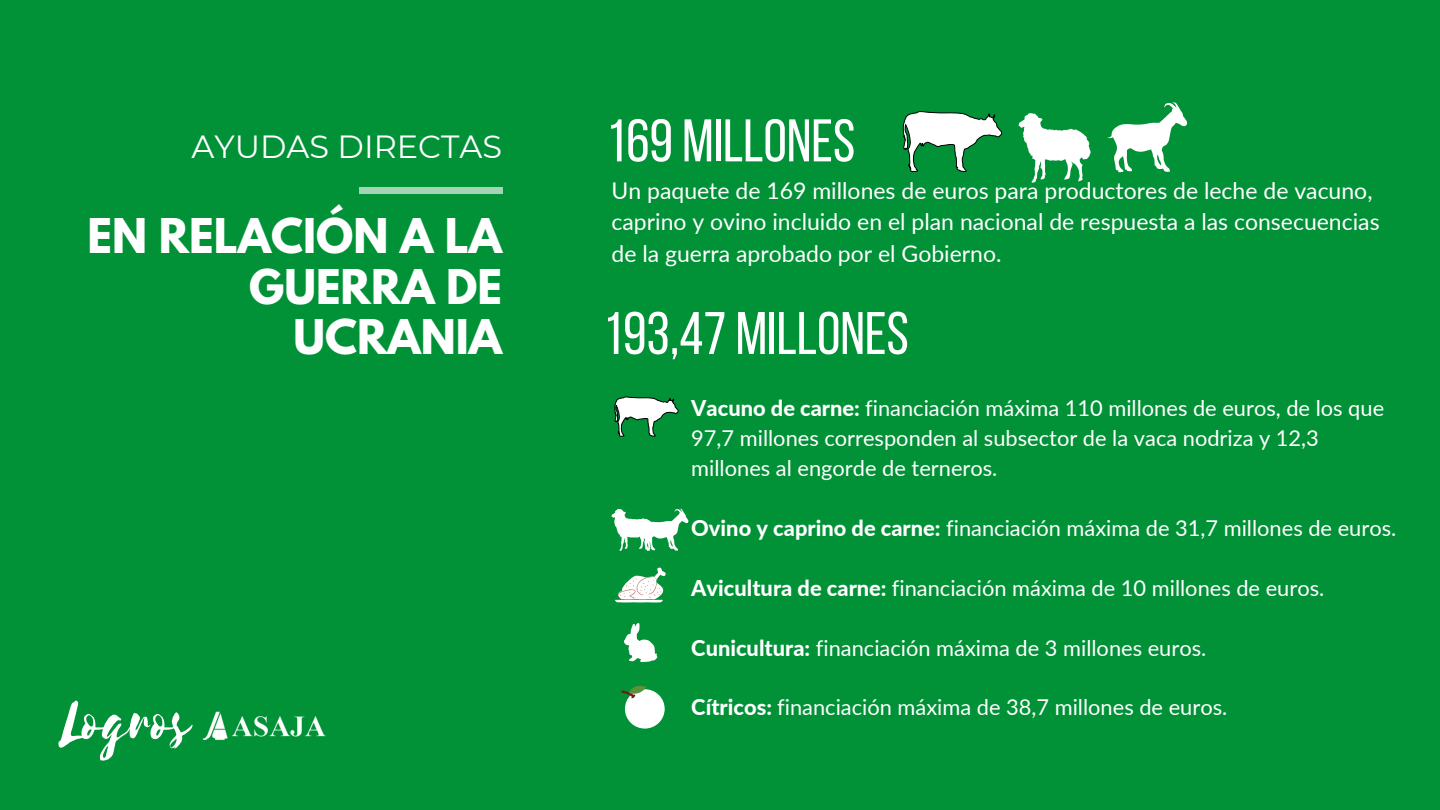
<style>
.page{position:relative;width:1440px;height:810px;background:#019237}
.page>*{position:absolute;margin:0;border:0;box-sizing:border-box;transform-origin:0 0}
.t1{font:65.9px "Selima";color:#fff}
.t2{font:60px "Bebas Neue";color:#fff}
.t3{font:700 42.5px/50.6px "League Spartan";color:#fff;text-align:right}
.t4{font:32px "Montserrat";color:#fff}
.t5{font:23px/31.5px "Lato";color:#fff}
.t6{font:21.8px/29.9px "Lato";color:#fff}
.s1{font-weight:800}
</style>
<div class="page">
<div style="left:359px;top:188px;width:143px;height:5px;background:#a6d3b5"></div>
<svg style="left:903px;top:111px;width:99px;height:61px"></svg>
<svg style="left:1019px;top:113px;width:72px;height:70px"></svg>
<svg style="left:1108px;top:102px;width:79px;height:70px"></svg>
<svg style="left:614px;top:397px;width:64px;height:39px"></svg>
<svg style="left:612px;top:509px;width:76px;height:42px"></svg>
<svg style="left:615px;top:567px;width:51px;height:36px"></svg>
<svg style="left:624px;top:623px;width:33px;height:39px"></svg>
<div style="left:625px;top:689px;width:40px;height:40px;background:#fff;border-radius:50%"></div>
<svg style="left:621px;top:686px;width:26px;height:13px"></svg>
<img style="left:202px;top:711px;width:124px;height:29px">
<h3 class="t4" style="left:192px;top:127px;width:312px">AYUDAS DIRECTAS</h3>
<h3 class="t3" style="left:88px;top:216px;width:416px">EN RELACIÓN A LA<br>GUERRA DE<br>UCRANIA</h3>
<h1 class="t1" style="left:62px;top:685px;width:131px">Logros</h1>
<h2 class="t2" style="left:606px;top:116px;width:251px">169 MILLONES</h2>
<p class="t5" style="left:612px;top:174px;width:770px">Un paquete de 169 millones de euros para productores de leche de vacuno, caprino y ovino incluido en el plan nacional de respuesta a las consecuencias de la guerra aprobado por el Gobierno.</p>
<h2 class="t2" style="left:603px;top:309px;width:308px">193,47 MILLONES</h2>
<p class="t6" style="left:691px;top:393px;width:694px"><span class="s1">Vacuno de carne:</span> financiación máxima 110 millones de euros, de los que<br>97,7 millones corresponden al subsector de la vaca nodriza y 12,3 millones al engorde de terneros.</p>
<p class="t6" style="left:691px;top:513px;width:707px"><span class="s1">Ovino y caprino de carne:</span> financiación máxima de 31,7 millones de euros.</p>
<p class="t6" style="left:691px;top:572px;width:635px"><span class="s1">Avicultura de carne:</span> financiación máxima de 10 millones de euros.</p>
<p class="t6" style="left:691px;top:632px;width:517px"><span class="s1">Cunicultura:</span> financiación máxima de 3 millones euros.</p>
<p class="t6" style="left:691px;top:692px;width:538px"><span class="s1">Cítricos:</span> financiación máxima de 38,7 millones de euros.</p>
</div>
